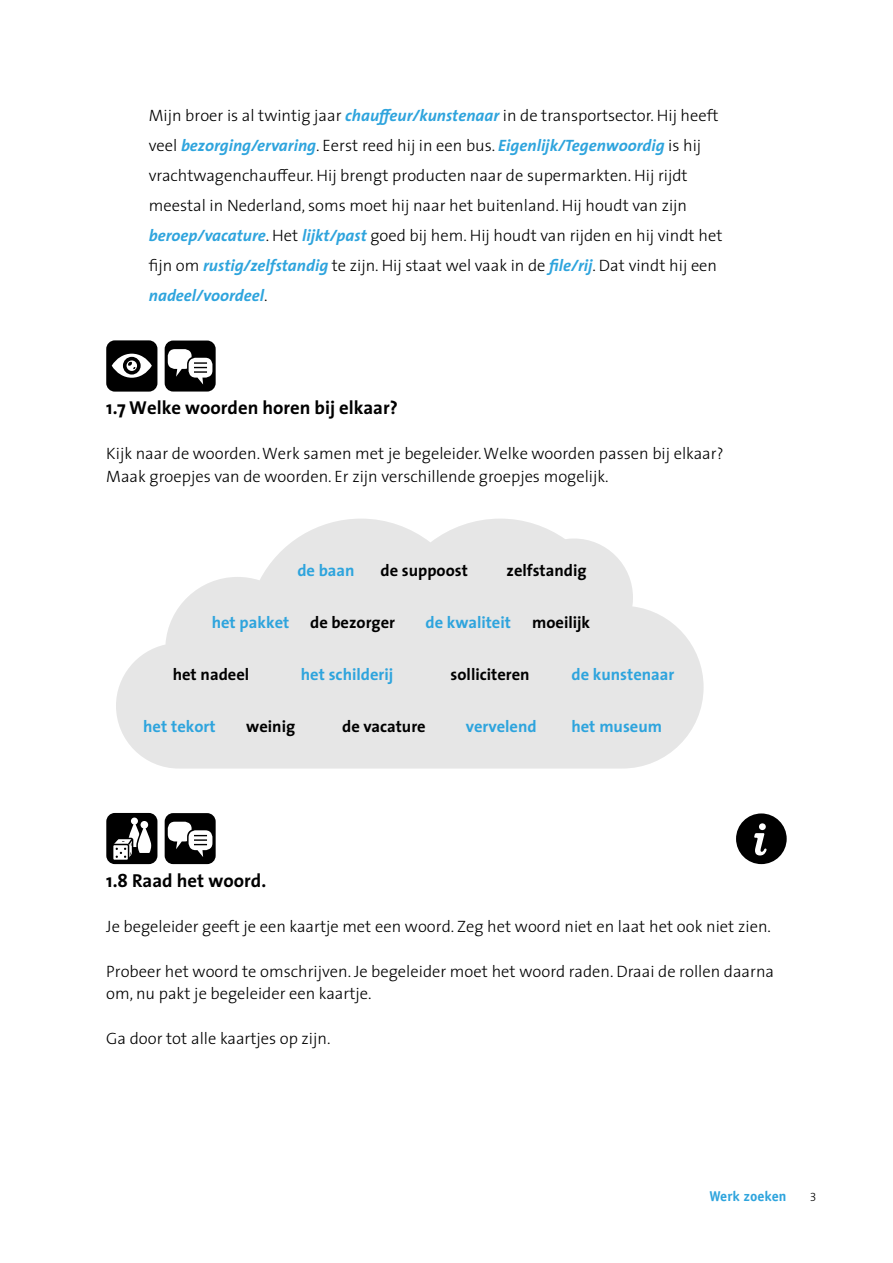
<style>
.page{position:relative;width:893px;height:1263px;background:#fff}
.page>*{position:absolute;margin:0;border:0;box-sizing:border-box;transform-origin:0 0}
.t1{font:700 18.75px "The Sans";color:#000}
.t2{font:300 16.5px/30px "The Sans";color:#000}
.t3{font:700 16.5px "The Sans";color:#2ea4dd}
.t4{font:700 16.5px "The Sans";color:#000}
.t5{font:700 14.25px "Officina Sans Std";color:#2ea4dd}
.t6{font:12px "The Sans Light Expert";color:#000}
.s1{font-weight:700;font-style:italic;color:#2ea4dd}
</style>
<div class="page">
<div style="left:106px;top:340px;width:51px;height:52px;background:#000;border-radius:9px"></div>
<svg style="left:112px;top:354px;width:40px;height:24px"></svg>
<div style="left:165px;top:340px;width:51px;height:51px;background:#000;border-radius:8px"></div>
<svg style="left:168px;top:349px;width:44px;height:35px"></svg>
<svg style="left:116px;top:519px;width:588px;height:250px;fill:#e6e6e6"></svg>
<div style="left:106px;top:813px;width:51px;height:51px;background:#000;border-radius:9px"></div>
<svg style="left:113px;top:817px;width:39px;height:43px"></svg>
<div style="left:165px;top:813px;width:51px;height:51px;background:#000;border-radius:8px"></div>
<svg style="left:168px;top:822px;width:44px;height:35px"></svg>
<div style="left:736px;top:813px;width:51px;height:51px;background:#000;border-radius:50%"></div>
<svg style="left:754px;top:823px;width:13px;height:32px"></svg>
<p class="t2" style="left:149px;top:100px;width:575px">Mijn broer is al twintig jaar <span class="s1">chauffeur/kunstenaar</span> in de transportsector. Hij heeft veel <span class="s1">bezorging/ervaring</span>. Eerst reed hij in een bus. <span class="s1">Eigenlijk/Tegenwoordig</span> is hij vrachtwagenchauffeur. Hij brengt producten naar de supermarkten. Hij rijdt meestal in Nederland, soms moet hij naar het buitenland. Hij houdt van zijn <span class="s1">beroep/vacature</span>. Het <span class="s1">lijkt/past</span> goed bij hem. Hij houdt van rijden en hij vindt het fijn om <span class="s1">rustig/zelfstandig</span> te zijn. Hij staat wel vaak in de <span class="s1">file/rij</span>. Dat vindt hij een <span class="s1">nadeel/voordeel</span>.</p>
<p class="t1" style="left:106px;top:392px;width:293px">1.7 Welke woorden horen bij elkaar?</p>
<p class="t2" style="left:106px;top:442px;width:619px;line-height:22.5px">Kijk naar de woorden. Werk samen met je begeleider. Welke woorden passen bij elkaar?<br>Maak groepjes van de woorden. Er zijn verschillende groepjes mogelijk.</p>
<p class="t3" style="left:297px;top:556px;width:59px">de baan</p>
<p class="t4" style="left:381px;top:556px;width:89px">de suppoost</p>
<p class="t4" style="left:507px;top:556px;width:82px">zelfstandig</p>
<p class="t3" style="left:212px;top:608px;width:79px">het pakket</p>
<p class="t4" style="left:310px;top:608px;width:86px">de bezorger</p>
<p class="t3" style="left:426px;top:608px;width:87px">de kwaliteit</p>
<p class="t4" style="left:532px;top:608px;width:60px">moeilijk</p>
<p class="t4" style="left:173px;top:660px;width:78px">het nadeel</p>
<p class="t3" style="left:301px;top:660px;width:94px">het schilderij</p>
<p class="t4" style="left:451px;top:660px;width:81px">solliciteren</p>
<p class="t3" style="left:572px;top:660px;width:104px">de kunstenaar</p>
<p class="t3" style="left:143px;top:712px;width:74px">het tekort</p>
<p class="t4" style="left:246px;top:712px;width:50px">weinig</p>
<p class="t4" style="left:342px;top:712px;width:85px">de vacature</p>
<p class="t3" style="left:466px;top:712px;width:73px">vervelend</p>
<p class="t3" style="left:571px;top:712px;width:92px">het museum</p>
<p class="t1" style="left:106px;top:864px;width:161px">1.8 Raad het woord.</p>
<p class="t2" style="left:106px;top:910px;width:666px">Je begeleider geeft je een kaartje met een woord. Zeg het woord niet en laat het ook niet zien.</p>
<p class="t2" style="left:106px;top:959px;width:669px;line-height:22.5px">Probeer het woord te omschrijven. Je begeleider moet het woord raden. Draai de rollen daarna om, nu pakt je begeleider een kaartje.</p>
<p class="t2" style="left:106px;top:1023px;width:226px">Ga door tot alle kaartjes op zijn.</p>
<p class="t5" style="left:710px;top:1188px;width:78px">Werk zoeken</p>
<p class="t6" style="left:810px;top:1187px;width:8px">3</p>
</div>
